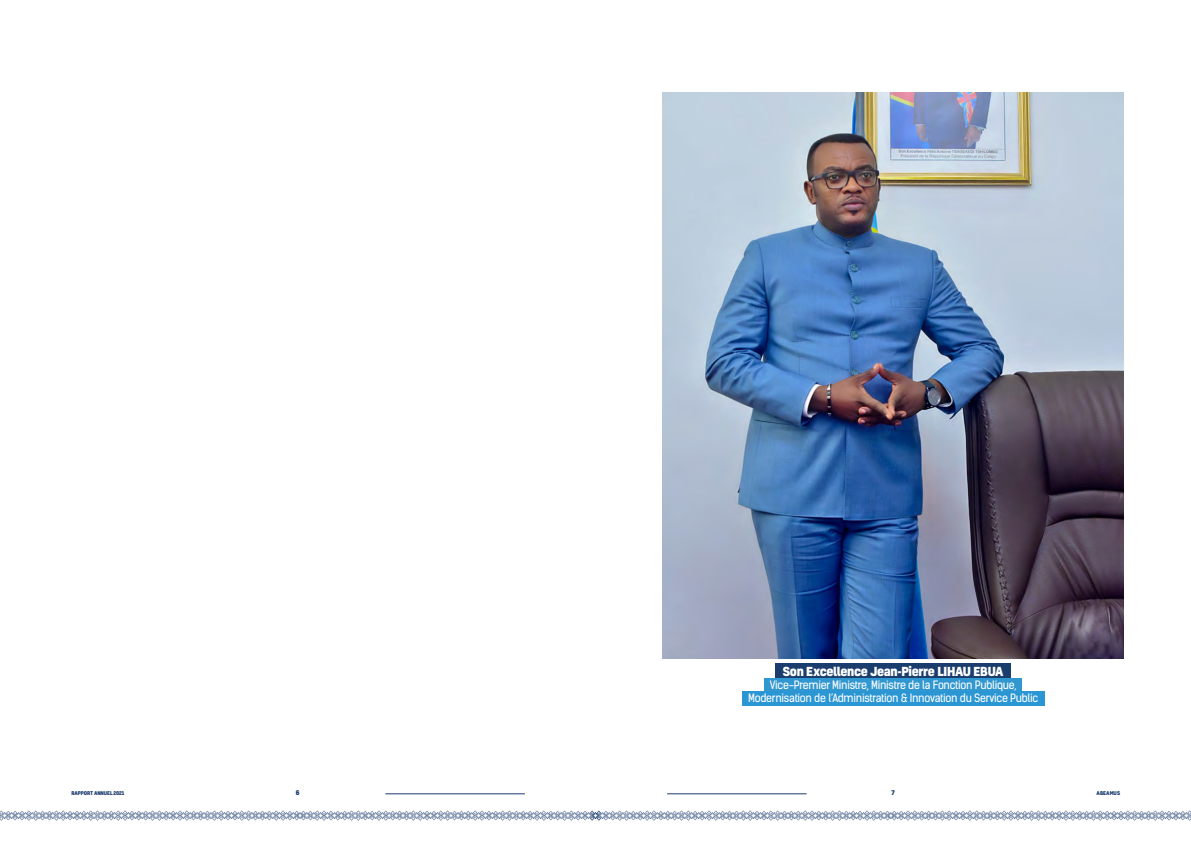
<style>
.page{position:relative;width:1191px;height:842px;background:#fff}
.page>*{position:absolute;margin:0;border:0;box-sizing:border-box;transform-origin:0 0}
.t1{font:800 12px "Kelson";letter-spacing:-.025em;color:#fff}
.t2{font:11px/13.2px "Kelson Sans";letter-spacing:-.025em;color:#fff;text-align:center}
.t3{font:800 6.3px "Kelson";color:#1c3c70}
.t4{font:800 5px "Kelson";letter-spacing:-.02em;color:#1c3c70}
.t5{font:800 5px "Kelson";color:#1c3c70}
</style>
<div class="page">
<img style="left:662px;top:92px;width:462px;height:567px">
<div style="left:775px;top:663px;width:236px;height:17px;background:#1b3d6d"></div>
<div style="left:764px;top:679px;width:258px;height:14px;background:#3197d0"></div>
<div style="left:742px;top:691px;width:302px;height:15px;background:#2b96d4"></div>
<hr style="left:385px;top:794px;width:140px;height:1px;background:#1c3c70">
<hr style="left:667px;top:794px;width:139px;height:1px;background:#1c3c70">
<svg style="left:0;top:810px;width:1191px;height:11px"></svg>
<p class="t1" style="left:783px;top:662px;width:222px">Son Excellence Jean-Pierre LIHAU EBUA</p>
<p class="t2" style="left:748px;top:678px;width:292px">Vice-Premier Ministre, Ministre de la Fonction Publique,<br>Modernisation de l’Administration &amp; Innovation du Service Public</p>
<p class="t4" style="left:71px;top:790px;width:54px">RAPPORT ANNUEL 2021</p>
<p class="t3" style="left:296px;top:788px;width:5px">6</p>
<p class="t3" style="left:891px;top:788px;width:5px">7</p>
<p class="t5" style="left:1096px;top:790px;width:25px">ABEAMUS</p>
</div>
